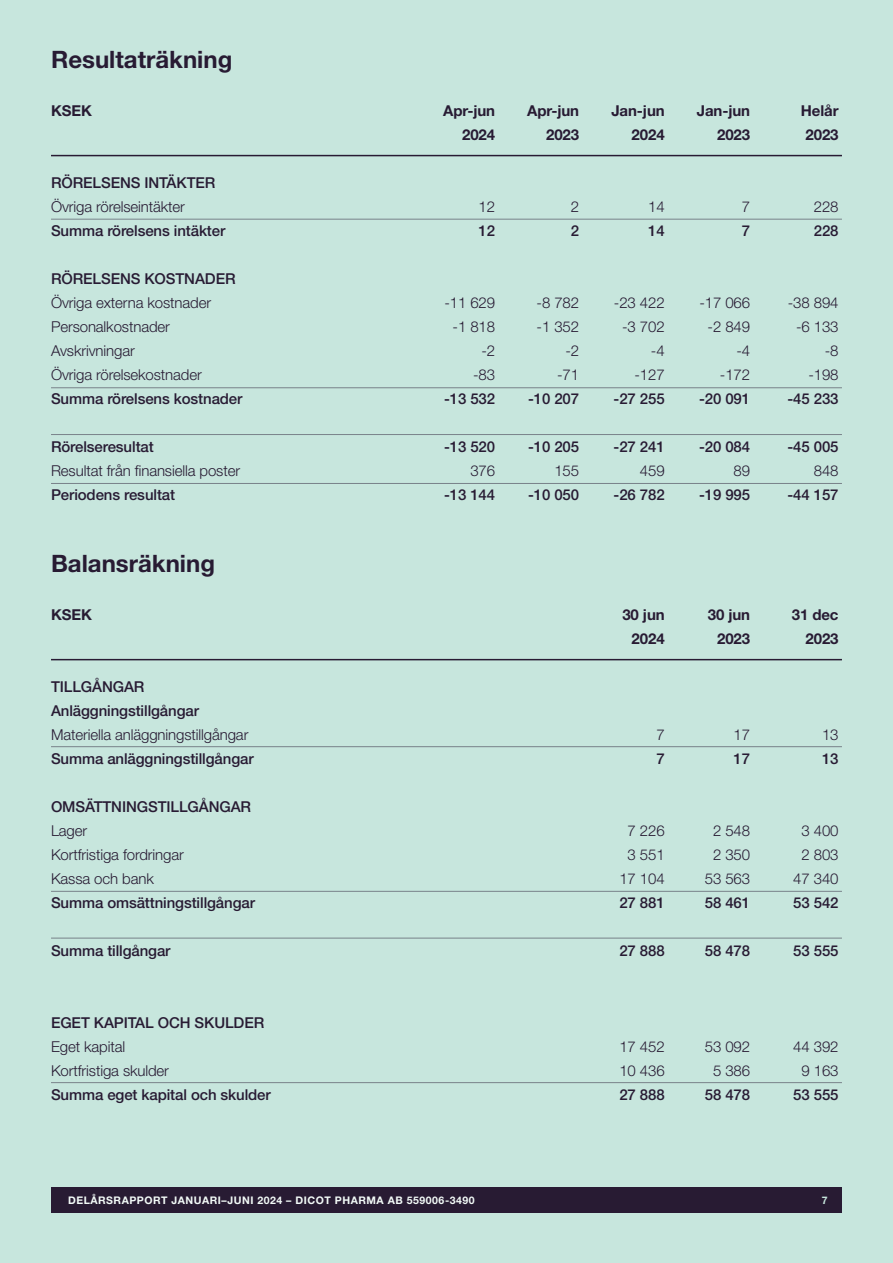
<style>
.page{position:relative;width:893px;height:1263px;background:#c7e6dd}
.page>*{position:absolute;margin:0;border:0;box-sizing:border-box;transform-origin:0 0}
.t1{font:700 24px "Helvetica Neue LT Std";color:#281b33}
.t2{font:500 15px "Helvetica Neue LT Std";letter-spacing:-.005em;color:#281b33}
.t3{font:300 15px "Helvetica Neue LT Std";letter-spacing:-.005em;color:#281b33}
.t4{font:700 15px "Helvetica Neue LT Std";letter-spacing:-.005em;color:#281b33}
.t5{font:700 10.5px "Helvetica Neue LT Std";letter-spacing:.05em;color:#f2faf7}
.t6{font:700 10.5px "Helvetica Neue LT Std";color:#c7e6dd}
</style>
<div class="page">
<hr style="left:51px;top:155px;width:791px;height:1px;background:#281b33">
<hr style="left:51px;top:659px;width:791px;height:1px;background:#281b33">
<hr style="left:51px;top:219px;width:791px;height:1px;background:#281b33">
<hr style="left:51px;top:387px;width:791px;height:1px;background:#281b33">
<hr style="left:51px;top:434px;width:791px;height:1px;background:#281b33">
<hr style="left:51px;top:483px;width:791px;height:1px;background:#281b33">
<hr style="left:51px;top:746px;width:791px;height:1px;background:#281b33">
<hr style="left:51px;top:891px;width:791px;height:1px;background:#281b33">
<hr style="left:51px;top:938px;width:791px;height:1px;background:#281b33">
<hr style="left:51px;top:1082px;width:791px;height:1px;background:#281b33">
<div style="left:51px;top:1187px;width:791px;height:26px;background:#281b33"></div>
<p class="t1" style="left:51px;top:45px;width:183px">Resultaträkning</p>
<p class="t4" style="left:51px;top:102px;width:42px">KSEK</p>
<p class="t4" style="left:443px;top:102px;width:53px">Apr-jun</p>
<p class="t4" style="left:527px;top:102px;width:53px">Apr-jun</p>
<p class="t4" style="left:611px;top:102px;width:55px">Jan-jun</p>
<p class="t4" style="left:697px;top:102px;width:55px">Jan-jun</p>
<p class="t4" style="left:801px;top:102px;width:39px">Helår</p>
<p class="t4" style="left:462px;top:126px;width:35px">2024</p>
<p class="t4" style="left:546px;top:126px;width:35px">2023</p>
<p class="t4" style="left:632px;top:126px;width:35px">2024</p>
<p class="t4" style="left:717px;top:126px;width:35px">2023</p>
<p class="t4" style="left:805px;top:126px;width:35px">2023</p>
<p class="t2" style="left:51px;top:174px;width:166px">RÖRELSENS INTÄKTER</p>
<p class="t3" style="left:51px;top:198px;width:135px">Övriga rörelseintäkter</p>
<p class="t3" style="left:479px;top:198px;width:18px">12</p>
<p class="t3" style="left:571px;top:198px;width:10px">2</p>
<p class="t3" style="left:648px;top:198px;width:18px">14</p>
<p class="t3" style="left:742px;top:198px;width:10px">7</p>
<p class="t3" style="left:814px;top:198px;width:26px">228</p>
<p class="t2" style="left:51px;top:222px;width:176px">Summa rörelsens intäkter</p>
<p class="t2" style="left:479px;top:222px;width:18px">12</p>
<p class="t2" style="left:571px;top:222px;width:10px">2</p>
<p class="t2" style="left:648px;top:222px;width:18px">14</p>
<p class="t2" style="left:742px;top:222px;width:10px">7</p>
<p class="t2" style="left:814px;top:222px;width:26px">228</p>
<p class="t2" style="left:51px;top:270px;width:186px">RÖRELSENS KOSTNADER</p>
<p class="t3" style="left:51px;top:294px;width:162px">Övriga externa kostnader</p>
<p class="t3" style="left:444px;top:294px;width:52px">-11 629</p>
<p class="t3" style="left:537px;top:294px;width:44px">-8 782</p>
<p class="t3" style="left:614px;top:294px;width:52px">-23 422</p>
<p class="t3" style="left:699px;top:294px;width:52px">-17 066</p>
<p class="t3" style="left:788px;top:294px;width:52px">-38 894</p>
<p class="t3" style="left:51px;top:318px;width:120px">Personalkostnader</p>
<p class="t3" style="left:453px;top:318px;width:44px">-1 818</p>
<p class="t3" style="left:537px;top:318px;width:44px">-1 352</p>
<p class="t3" style="left:622px;top:318px;width:44px">-3 702</p>
<p class="t3" style="left:708px;top:318px;width:44px">-2 849</p>
<p class="t3" style="left:796px;top:318px;width:44px">-6 133</p>
<p class="t3" style="left:51px;top:342px;width:85px">Avskrivningar</p>
<p class="t3" style="left:481px;top:342px;width:15px">-2</p>
<p class="t3" style="left:565px;top:342px;width:15px">-2</p>
<p class="t3" style="left:651px;top:342px;width:15px">-4</p>
<p class="t3" style="left:736px;top:342px;width:15px">-4</p>
<p class="t3" style="left:825px;top:342px;width:15px">-8</p>
<p class="t3" style="left:51px;top:366px;width:152px">Övriga rörelsekostnader</p>
<p class="t3" style="left:473px;top:366px;width:24px">-83</p>
<p class="t3" style="left:557px;top:366px;width:24px">-71</p>
<p class="t3" style="left:634px;top:366px;width:32px">-127</p>
<p class="t3" style="left:720px;top:366px;width:32px">-172</p>
<p class="t3" style="left:808px;top:366px;width:32px">-198</p>
<p class="t2" style="left:51px;top:390px;width:193px">Summa rörelsens kostnader</p>
<p class="t2" style="left:444px;top:390px;width:53px">-13 532</p>
<p class="t2" style="left:528px;top:390px;width:53px">-10 207</p>
<p class="t2" style="left:614px;top:390px;width:53px">-27 255</p>
<p class="t2" style="left:699px;top:390px;width:53px">-20 091</p>
<p class="t2" style="left:787px;top:390px;width:53px">-45 233</p>
<p class="t2" style="left:51px;top:438px;width:104px">Rörelseresultat</p>
<p class="t2" style="left:444px;top:438px;width:53px">-13 520</p>
<p class="t2" style="left:528px;top:438px;width:53px">-10 205</p>
<p class="t2" style="left:614px;top:438px;width:53px">-27 241</p>
<p class="t2" style="left:699px;top:438px;width:53px">-20 084</p>
<p class="t2" style="left:787px;top:438px;width:53px">-45 005</p>
<p class="t3" style="left:51px;top:462px;width:191px">Resultat från finansiella poster</p>
<p class="t3" style="left:470px;top:462px;width:26px">376</p>
<p class="t3" style="left:554px;top:462px;width:26px">155</p>
<p class="t3" style="left:640px;top:462px;width:26px">459</p>
<p class="t3" style="left:734px;top:462px;width:18px">89</p>
<p class="t3" style="left:814px;top:462px;width:26px">848</p>
<p class="t2" style="left:51px;top:486px;width:126px">Periodens resultat</p>
<p class="t2" style="left:444px;top:486px;width:53px">-13 144</p>
<p class="t2" style="left:528px;top:486px;width:53px">-10 050</p>
<p class="t2" style="left:614px;top:486px;width:53px">-26 782</p>
<p class="t2" style="left:699px;top:486px;width:53px">-19 995</p>
<p class="t2" style="left:787px;top:486px;width:53px">-44 157</p>
<p class="t1" style="left:51px;top:549px;width:165px">Balansräkning</p>
<p class="t4" style="left:51px;top:606px;width:42px">KSEK</p>
<p class="t4" style="left:622px;top:606px;width:44px">30 jun</p>
<p class="t4" style="left:708px;top:606px;width:44px">30 jun</p>
<p class="t4" style="left:792px;top:606px;width:48px">31 dec</p>
<p class="t4" style="left:632px;top:630px;width:35px">2024</p>
<p class="t4" style="left:717px;top:630px;width:35px">2023</p>
<p class="t4" style="left:805px;top:630px;width:35px">2023</p>
<p class="t2" style="left:51px;top:678px;width:95px">TILLGÅNGAR</p>
<p class="t2" style="left:51px;top:702px;width:149px">Anläggningstillgångar</p>
<p class="t3" style="left:51px;top:726px;width:199px">Materiella anläggningstillgångar</p>
<p class="t3" style="left:656px;top:726px;width:10px">7</p>
<p class="t3" style="left:734px;top:726px;width:18px">17</p>
<p class="t3" style="left:822px;top:726px;width:18px">13</p>
<p class="t2" style="left:51px;top:750px;width:204px">Summa anläggningstillgångar</p>
<p class="t2" style="left:656px;top:750px;width:10px">7</p>
<p class="t2" style="left:734px;top:750px;width:18px">17</p>
<p class="t2" style="left:822px;top:750px;width:18px">13</p>
<p class="t2" style="left:51px;top:798px;width:202px">OMSÄTTNINGSTILLGÅNGAR</p>
<p class="t3" style="left:51px;top:822px;width:38px">Lager</p>
<p class="t3" style="left:628px;top:822px;width:39px">7 226</p>
<p class="t3" style="left:713px;top:822px;width:39px">2 548</p>
<p class="t3" style="left:801px;top:822px;width:39px">3 400</p>
<p class="t3" style="left:51px;top:846px;width:134px">Kortfristiga fordringar</p>
<p class="t3" style="left:628px;top:846px;width:39px">3 551</p>
<p class="t3" style="left:713px;top:846px;width:39px">2 350</p>
<p class="t3" style="left:801px;top:846px;width:39px">2 803</p>
<p class="t3" style="left:51px;top:870px;width:104px">Kassa och bank</p>
<p class="t3" style="left:619px;top:870px;width:47px">17 104</p>
<p class="t3" style="left:705px;top:870px;width:47px">53 563</p>
<p class="t3" style="left:793px;top:870px;width:47px">47 340</p>
<p class="t2" style="left:51px;top:894px;width:205px">Summa omsättningstillgångar</p>
<p class="t2" style="left:619px;top:894px;width:47px">27 881</p>
<p class="t2" style="left:705px;top:894px;width:47px">58 461</p>
<p class="t2" style="left:793px;top:894px;width:47px">53 542</p>
<p class="t2" style="left:51px;top:942px;width:121px">Summa tillgångar</p>
<p class="t2" style="left:619px;top:942px;width:47px">27 888</p>
<p class="t2" style="left:705px;top:942px;width:47px">58 478</p>
<p class="t2" style="left:793px;top:942px;width:47px">53 555</p>
<p class="t2" style="left:51px;top:1014px;width:215px">EGET KAPITAL OCH SKULDER</p>
<p class="t3" style="left:51px;top:1038px;width:76px">Eget kapital</p>
<p class="t3" style="left:619px;top:1038px;width:47px">17 452</p>
<p class="t3" style="left:705px;top:1038px;width:47px">53 092</p>
<p class="t3" style="left:793px;top:1038px;width:47px">44 392</p>
<p class="t3" style="left:51px;top:1062px;width:120px">Kortfristiga skulder</p>
<p class="t3" style="left:619px;top:1062px;width:47px">10 436</p>
<p class="t3" style="left:713px;top:1062px;width:39px">5 386</p>
<p class="t3" style="left:801px;top:1062px;width:39px">9 163</p>
<p class="t2" style="left:51px;top:1086px;width:221px">Summa eget kapital och skulder</p>
<p class="t2" style="left:619px;top:1086px;width:47px">27 888</p>
<p class="t2" style="left:705px;top:1086px;width:47px">58 478</p>
<p class="t2" style="left:793px;top:1086px;width:47px">53 555</p>
<p class="t5" style="left:68px;top:1193px;width:408px">DELÅRSRAPPORT JANUARI–JUNI 2024 – DICOT PHARMA AB 559006-3490</p>
<p class="t6" style="left:822px;top:1193px;width:7px">7</p>
</div>
